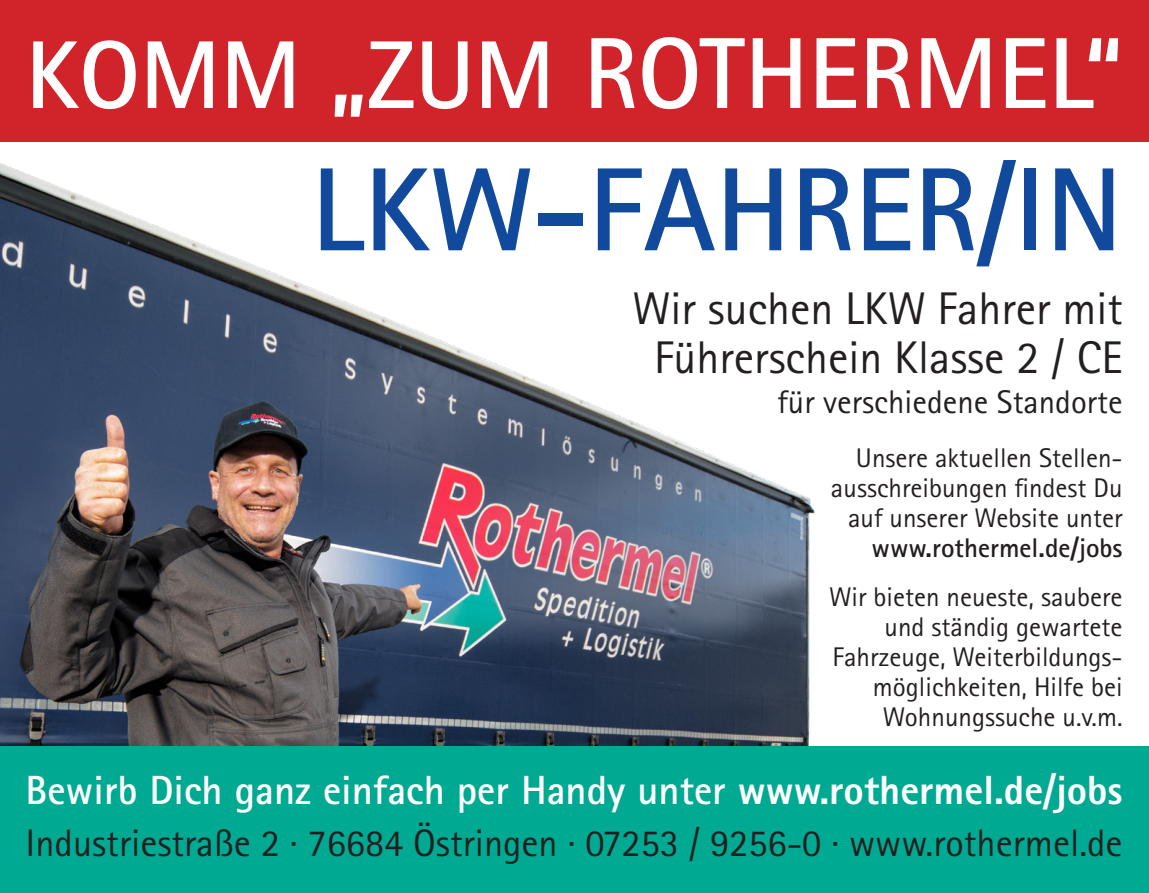
<style>
.page{position:relative;width:1149px;height:893px;background:#fff}
.page>*{position:absolute;margin:0;border:0;box-sizing:border-box;transform-origin:0 0}
.t1{font:700 118.5px "Rotis Sans Serif Std";color:#114a9c}
.t2{font:700 101.1px "Rotis Sans Serif Std";color:#fff}
.t3{font:45.9px/49.2px "Rotis Sans Serif Std";color:#231f20;text-align:center}
.t4{font:700 40.8px "Rotis Sans Serif Std";color:#fff}
.t5{font:38.1px "Rotis Sans Serif Std";color:#231f20}
.t6{font:32.7px "Rotis Sans Serif Std";color:#231f20}
.t7{font:27px/30px "Rotis Sans Serif Std";color:#231f20;text-align:right}
.t8{font:700 27px "Rotis Sans Serif Std";color:#231f20}
.s1{font-size:96.6px}
.s2{font-weight:800}
</style>
<div class="page">
<img style="left:0;top:163px;width:815px;height:583px">
<div style="left:0;top:746px;width:1148px;height:147px;background:#00aa92"></div>
<div style="left:0;top:0;width:1148px;height:142px;background:#d1232a"></div>
<h2 class="t2" style="left:26px;top:10px;width:1098px"><span class="s1">KOMM „ZUM</span> ROTHERMEL“</h2>
<h1 class="t1" style="left:311px;top:135px;width:812px">LKW-FAHRER/IN</h1>
<h3 class="t3" style="left:632px;top:284px;width:491px">Wir suchen LKW Fahrer mit<br>Führerschein Klasse 2 / CE</h3>
<p class="t6" style="left:777px;top:382px;width:346px">für verschiedene Standorte</p>
<p class="t7" style="left:830px;top:443px;width:293px">Unsere aktuellen Stellen&shy;ausschreibungen findest Du auf unserer Website unter</p>
<p class="t8" style="left:871px;top:531px;width:252px">www.rothermel.de/jobs</p>
<p class="t7" style="left:828px;top:582px;width:295px">Wir bieten neueste, saubere und ständig gewartete<br>Fahrzeuge, Weiterbildungs&shy;möglichkeiten, Hilfe bei<br>Wohnungssuche u.v.m.</p>
<h3 class="t4" style="left:26px;top:765px;width:1098px">Bewirb Dich ganz einfach per Handy unter <span class="s2">www.rothermel.de/jobs</span></h3>
<h3 class="t5" style="left:26px;top:821px;width:1098px">Industriestraße 2 · 76684 Östringen · 07253 / 9256-0 · www.rothermel.de</h3>
</div>
